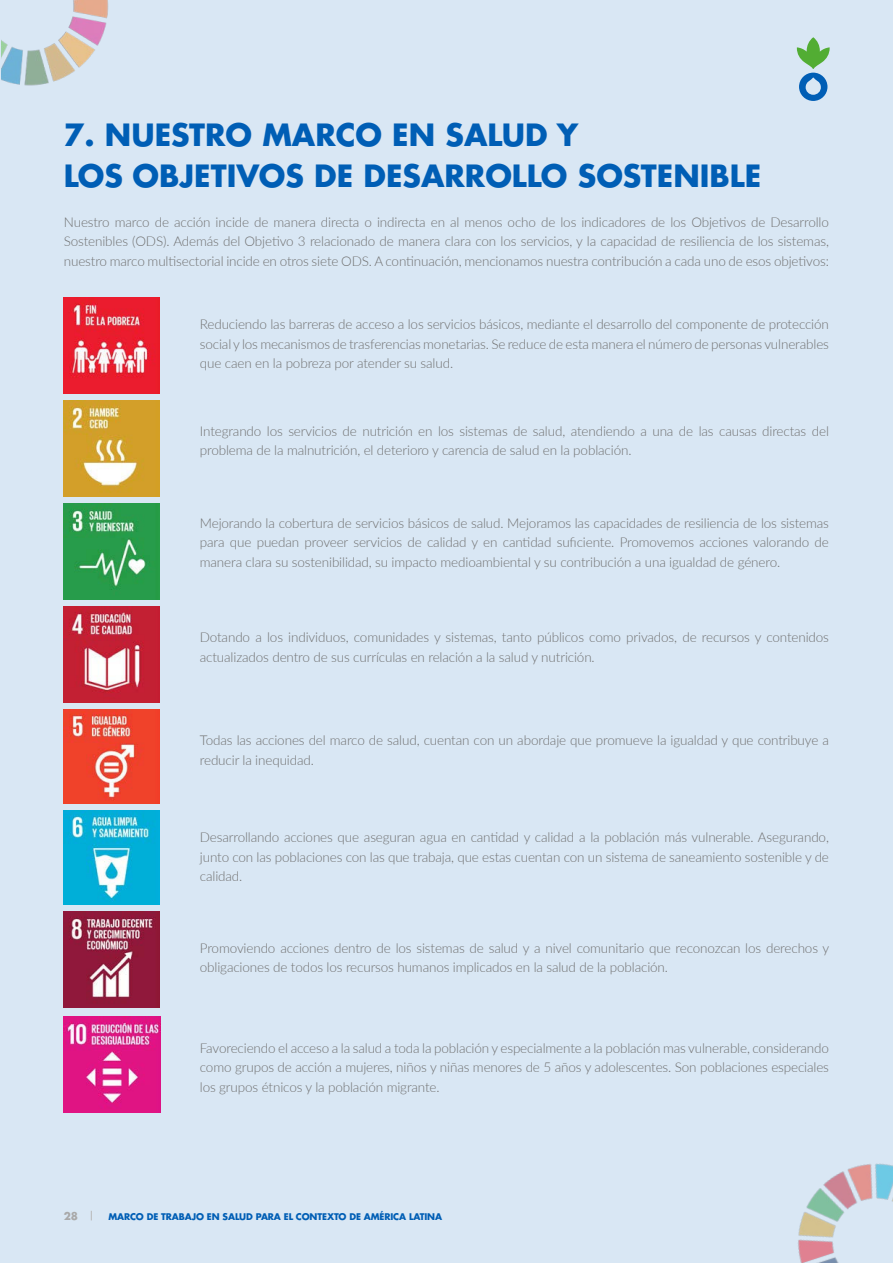
<style>
.page{position:relative;width:893px;height:1263px;background:#d9e7f4}
.page>*{position:absolute;margin:0;border:0;box-sizing:border-box;transform-origin:0 0}
.t1{font:700 30px/40.5px "Futura LT Pro";color:#005eb5}
.t2{font:300 13.5px/19.5px "Lato";letter-spacing:-.01em;color:#707070;text-align:justify}
.t3{font:700 10.5px "Futura LT Pro";color:#a9a9a9}
.t4{font:700 9px "Futura LT Pro";letter-spacing:-.01em;color:#005eb5}
</style>
<div class="page">
<svg style="left:797px;top:37px;width:33px;height:64px"></svg>
<img style="left:64px;top:298px;width:96px;height:96px">
<img style="left:64px;top:401px;width:96px;height:95px">
<img style="left:64px;top:503px;width:96px;height:96px">
<img style="left:64px;top:606px;width:96px;height:96px">
<img style="left:64px;top:709px;width:96px;height:94px">
<img style="left:64px;top:810px;width:96px;height:95px">
<img style="left:64px;top:912px;width:96px;height:96px">
<img style="left:64px;top:1016px;width:96px;height:96px">
<img style="left:1px;top:0;width:108px;height:86px">
<img style="left:798px;top:1163px;width:95px;height:100px">
<h1 class="t1" style="left:64px;top:115px;width:699px">7. NUESTRO MARCO EN SALUD Y<br>LOS OBJETIVOS DE DESARROLLO SOSTENIBLE</h1>
<p class="t2" style="left:64px;top:212px;width:767px">Nuestro marco de acción incide de manera directa o indirecta en al menos ocho de los indicadores de los Objetivos de Desarrollo Sostenibles (ODS). Además del Objetivo 3 relacionado de manera clara con los servicios, y la capacidad de resiliencia de los sistemas, nuestro marco multisectorial incide en otros siete ODS. A continuación, mencionamos nuestra contribución a cada uno de esos objetivos:</p>
<p class="t2" style="left:200px;top:314px;width:631px">Reduciendo las barreras de acceso a los servicios básicos, mediante el desarrollo del componente de protección social y los mecanismos de trasferencias monetarias. Se reduce de esta manera el número de personas vulnerables que caen en la pobreza por atender su salud.</p>
<p class="t2" style="left:200px;top:421px;width:631px">Integrando los servicios de nutrición en los sistemas de salud, atendiendo a una de las causas directas del problema de la malnutrición, el deterioro y carencia de salud en la población.</p>
<p class="t2" style="left:200px;top:512px;width:631px">Mejorando la cobertura de servicios básicos de salud. Mejoramos las capacidades de resiliencia de los sistemas para que puedan proveer servicios de calidad y en cantidad suficiente. Promovemos acciones valorando de manera clara su sostenibilidad, su impacto medioambiental y su contribución a una igualdad de género.</p>
<p class="t2" style="left:200px;top:627px;width:631px">Dotando a los individuos, comunidades y sistemas, tanto públicos como privados, de recursos y contenidos actualizados dentro de sus currículas en relación a la salud y nutrición.</p>
<p class="t2" style="left:200px;top:730px;width:631px">Todas las acciones del marco de salud, cuentan con un abordaje que promueve la igualdad y que contribuye a reducir la inequidad.</p>
<p class="t2" style="left:200px;top:827px;width:631px">Desarrollando acciones que aseguran agua en cantidad y calidad a la población más vulnerable. Asegurando, junto con las poblaciones con las que trabaja, que estas cuentan con un sistema de saneamiento sostenible y de calidad.</p>
<p class="t2" style="left:200px;top:937px;width:631px">Promoviendo acciones dentro de los sistemas de salud y a nivel comunitario que reconozcan los derechos y obligaciones de todos los recursos humanos implicados en la salud de la población.</p>
<p class="t2" style="left:200px;top:1037px;width:631px">Favoreciendo el acceso a la salud a toda la población y especialmente a la población mas vulnerable, considerando como grupos de acción a mujeres, niños y niñas menores de 5 años y adolescentes. Son poblaciones especiales los grupos étnicos y la población migrante.</p>
<p class="t3" style="left:64px;top:1209px;width:16px">28</p>
<p class="t4" style="left:108px;top:1211px;width:335px">MARCO DE TRABAJO EN SALUD PARA EL CONTEXTO DE AMÉRICA LATINA</p>
</div>
